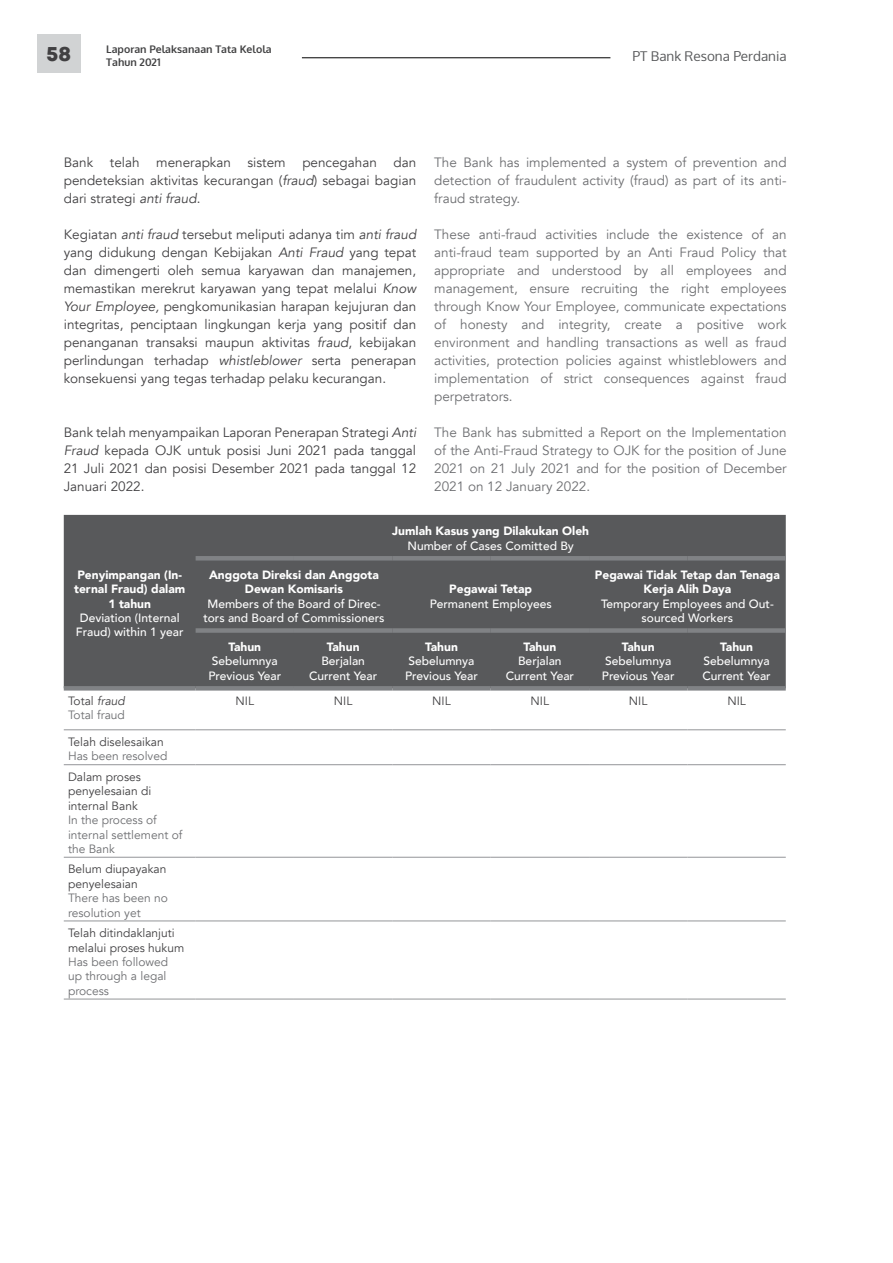
<style>
.page{position:relative;width:893px;height:1263px;background:#fff}
.page>*{position:absolute;margin:0;border:0;box-sizing:border-box;transform-origin:0 0}
.t1{font:21px "Mont Heavy DEMO";color:#414042}
.t2{font:13.5px/18px "Avenir";color:#6d6e71;text-align:justify}
.t3{font:13.5px/18px "Avenir";color:#414042;text-align:justify}
.t4{font:13.5px "Oxygen";color:#58595b}
.t5{font:500 12px/14.4px "Avenir";color:#fff;text-align:center}
.t6{font:900 12px/14.4px "Avenir";color:#fff;text-align:center}
.t7{font:12px/14.4px "Avenir";color:#6d6e71}
.t8{font:12px/14.4px "Avenir";color:#414042}
.t9{font:700 10.5px/12.6px "Oxygen";color:#414142}
.s1{font-style:italic}
.s2{color:#414042}
.s3{font-style:italic;color:#414042}
</style>
<div class="page">
<div style="left:37px;top:34px;width:44px;height:39px;background:#d1d3d4"></div>
<hr style="left:302px;top:57px;width:308px;height:1px;background:#000">
<div style="left:64px;top:515px;width:722px;height:171px;background:#58595b"></div>
<hr style="left:64px;top:729px;width:132px;height:1px;background:#939598">
<hr style="left:196px;top:729px;width:98px;height:1px;background:#939598">
<hr style="left:294px;top:729px;width:98px;height:1px;background:#939598">
<hr style="left:392px;top:729px;width:99px;height:1px;background:#939598">
<hr style="left:491px;top:729px;width:98px;height:1px;background:#939598">
<hr style="left:589px;top:729px;width:98px;height:1px;background:#939598">
<hr style="left:687px;top:729px;width:99px;height:1px;background:#939598">
<hr style="left:64px;top:764px;width:132px;height:1px;background:#939598">
<hr style="left:196px;top:764px;width:98px;height:1px;background:#939598">
<hr style="left:294px;top:764px;width:98px;height:1px;background:#939598">
<hr style="left:392px;top:764px;width:99px;height:1px;background:#939598">
<hr style="left:491px;top:764px;width:98px;height:1px;background:#939598">
<hr style="left:589px;top:764px;width:98px;height:1px;background:#939598">
<hr style="left:687px;top:764px;width:99px;height:1px;background:#939598">
<hr style="left:64px;top:857px;width:132px;height:1px;background:#939598">
<hr style="left:196px;top:857px;width:98px;height:1px;background:#939598">
<hr style="left:294px;top:857px;width:98px;height:1px;background:#939598">
<hr style="left:392px;top:857px;width:99px;height:1px;background:#939598">
<hr style="left:491px;top:857px;width:98px;height:1px;background:#939598">
<hr style="left:589px;top:857px;width:98px;height:1px;background:#939598">
<hr style="left:687px;top:857px;width:99px;height:1px;background:#939598">
<hr style="left:64px;top:920px;width:132px;height:1px;background:#939598">
<hr style="left:196px;top:920px;width:98px;height:1px;background:#939598">
<hr style="left:294px;top:920px;width:98px;height:1px;background:#939598">
<hr style="left:392px;top:920px;width:99px;height:1px;background:#939598">
<hr style="left:491px;top:920px;width:98px;height:1px;background:#939598">
<hr style="left:589px;top:920px;width:98px;height:1px;background:#939598">
<hr style="left:687px;top:920px;width:99px;height:1px;background:#939598">
<hr style="left:64px;top:999px;width:132px;height:1px;background:#939598">
<hr style="left:196px;top:999px;width:98px;height:1px;background:#939598">
<hr style="left:294px;top:999px;width:98px;height:1px;background:#939598">
<hr style="left:392px;top:999px;width:99px;height:1px;background:#939598">
<hr style="left:491px;top:999px;width:98px;height:1px;background:#939598">
<hr style="left:589px;top:999px;width:98px;height:1px;background:#939598">
<hr style="left:687px;top:999px;width:99px;height:1px;background:#939598">
<hr style="left:64px;top:686px;width:132px;height:4px;background:#808285">
<hr style="left:196px;top:556px;width:98px;height:4px;background:#808285">
<hr style="left:294px;top:556px;width:98px;height:4px;background:#808285">
<hr style="left:392px;top:556px;width:99px;height:4px;background:#808285">
<hr style="left:491px;top:556px;width:98px;height:4px;background:#808285">
<hr style="left:589px;top:556px;width:98px;height:4px;background:#808285">
<hr style="left:687px;top:556px;width:99px;height:4px;background:#808285">
<div style="left:196px;top:628px;width:98px;height:5px;background:#808285"></div>
<div style="left:294px;top:628px;width:98px;height:5px;background:#808285"></div>
<div style="left:392px;top:628px;width:99px;height:5px;background:#808285"></div>
<div style="left:491px;top:628px;width:98px;height:5px;background:#808285"></div>
<div style="left:589px;top:628px;width:98px;height:5px;background:#808285"></div>
<div style="left:687px;top:628px;width:99px;height:5px;background:#808285"></div>
<hr style="left:196px;top:686px;width:98px;height:4px;background:#808285">
<hr style="left:294px;top:686px;width:98px;height:4px;background:#808285">
<hr style="left:392px;top:686px;width:99px;height:4px;background:#808285">
<hr style="left:491px;top:686px;width:98px;height:4px;background:#808285">
<hr style="left:589px;top:686px;width:98px;height:4px;background:#808285">
<hr style="left:687px;top:686px;width:99px;height:4px;background:#808285">
<p class="t9" style="left:106px;top:43px;width:167px">Laporan Pelaksanaan Tata Kelola<br>Tahun 2021</p>
<h1 class="t1" style="left:47px;top:42px;width:26px">58</h1>
<p class="t4" style="left:633px;top:47px;width:156px">PT Bank Resona Perdania</p>
<p class="t3" style="left:64px;top:153px;width:354px">Bank telah menerapkan sistem pencegahan dan pendeteksian aktivitas kecurangan (<span class="s1">fraud</span>) sebagai bagian dari strategi <span class="s1">anti fraud</span>.</p>
<p class="t3" style="left:64px;top:225px;width:354px">Kegiatan <span class="s1">anti fraud</span> tersebut meliputi adanya tim <span class="s1">anti fraud </span>yang didukung dengan Kebijakan <span class="s1">Anti Fraud</span> yang tepat dan dimengerti oleh semua karyawan dan manajemen, memastikan merekrut karyawan yang tepat melalui <span class="s1">Know Your Employee,</span> pengkomunikasian harapan kejujuran dan integritas, penciptaan lingkungan kerja yang positif dan penanganan transaksi maupun aktivitas <span class="s1">fraud</span>, kebijakan perlindungan terhadap <span class="s1">whistleblower</span> serta penerapan konsekuensi yang tegas terhadap pelaku kecurangan.</p>
<p class="t3" style="left:64px;top:423px;width:354px">Bank telah menyampaikan Laporan Penerapan Strategi <span class="s1">Anti Fraud</span> kepada OJK untuk posisi Juni 2021 pada tanggal 21 Juli 2021 dan posisi Desember 2021 pada tanggal 12<br>Januari 2022.</p>
<p class="t2" style="left:434px;top:153px;width:354px">The Bank has implemented a system of prevention and detection of fraudulent activity (fraud) as part of its anti&shy;fraud strategy.</p>
<p class="t2" style="left:434px;top:225px;width:354px">These anti-fraud activities include the existence of an anti-fraud team supported by an Anti Fraud Policy that appropriate and understood by all employees and management, ensure recruiting the right employees through Know Your Employee, communicate expectations of honesty and integrity, create a positive work environment and handling transactions as well as fraud activities, protection policies against whistleblowers and implementation of strict consequences against fraud perpetrators.</p>
<p class="t2" style="left:434px;top:423px;width:354px">The Bank has submitted a Report on the Implementation of the Anti-Fraud Strategy to OJK for the position of June 2021 on 21 July 2021 and for the position of December 2021 on 12 January 2022.</p>
<p class="t6" style="left:74px;top:567px;width:113px">Penyimpangan (In&shy;ternal Fraud) dalam<br>1 tahun</p>
<p class="t5" style="left:76px;top:610px;width:109px">Deviation (Internal<br>Fraud) within 1 year</p>
<p class="t6" style="left:392px;top:524px;width:198px">Jumlah Kasus yang Dilakukan Oleh</p>
<p class="t5" style="left:407px;top:538px;width:168px">Number of Cases Comitted By</p>
<p class="t6" style="left:209px;top:567px;width:171px">Anggota Direksi dan Anggota<br>Dewan Komisaris</p>
<p class="t5" style="left:203px;top:596px;width:183px">Members of the Board of Direc&shy;tors and Board of Commissioners</p>
<p class="t6" style="left:449px;top:581px;width:84px">Pegawai Tetap</p>
<p class="t5" style="left:430px;top:596px;width:124px">Permanent Employees</p>
<p class="t6" style="left:595px;top:567px;width:186px">Pegawai Tidak Tetap dan Tenaga<br>Kerja Alih Daya</p>
<p class="t5" style="left:601px;top:596px;width:174px">Temporary Employees and Out&shy;sourced Workers</p>
<p class="t6" style="left:228px;top:639px;width:34px">Tahun</p>
<p class="t5" style="left:208px;top:653px;width:74px;text-align:left">Sebelumnya<br>Previous Year</p>
<p class="t6" style="left:327px;top:639px;width:34px">Tahun</p>
<p class="t5" style="left:309px;top:653px;width:70px">Berjalan<br>Current Year</p>
<p class="t6" style="left:425px;top:639px;width:34px">Tahun</p>
<p class="t5" style="left:405px;top:653px;width:74px;text-align:left">Sebelumnya<br>Previous Year</p>
<p class="t6" style="left:523px;top:639px;width:34px">Tahun</p>
<p class="t5" style="left:506px;top:653px;width:70px">Berjalan<br>Current Year</p>
<p class="t6" style="left:622px;top:639px;width:34px">Tahun</p>
<p class="t5" style="left:602px;top:653px;width:74px;text-align:left">Sebelumnya<br>Previous Year</p>
<p class="t6" style="left:720px;top:639px;width:34px">Tahun</p>
<p class="t5" style="left:702px;top:653px;width:70px;text-align:left">Sebelumnya<br>Current Year</p>
<p class="t7" style="left:68px;top:693px;width:58px"><span class="s2">Total</span> <span class="s3">fraud<br></span>Total fraud</p>
<p class="t8" style="left:236px;top:693px;width:20px">NIL</p>
<p class="t8" style="left:334px;top:693px;width:20px">NIL</p>
<p class="t8" style="left:432px;top:693px;width:20px">NIL</p>
<p class="t8" style="left:531px;top:693px;width:20px">NIL</p>
<p class="t8" style="left:629px;top:693px;width:20px">NIL</p>
<p class="t8" style="left:727px;top:693px;width:20px">NIL</p>
<p class="t8" style="left:68px;top:735px;width:97px">Telah diselesaikan</p>
<p class="t7" style="left:68px;top:749px;width:101px">Has been resolved</p>
<p class="t8" style="left:68px;top:770px;width:85px">Dalam proses penyelesaian di internal Bank</p>
<p class="t7" style="left:68px;top:813px;width:116px">In the process of internal settlement of the Bank</p>
<p class="t8" style="left:68px;top:862px;width:100px">Belum diupayakan penyelesaian</p>
<p class="t7" style="left:68px;top:891px;width:101px">There has been no resolution yet</p>
<p class="t8" style="left:68px;top:926px;width:118px">Telah ditindaklanjuti melalui proses hukum</p>
<p class="t7" style="left:68px;top:955px;width:102px">Has been followed up through a legal process</p>
</div>
